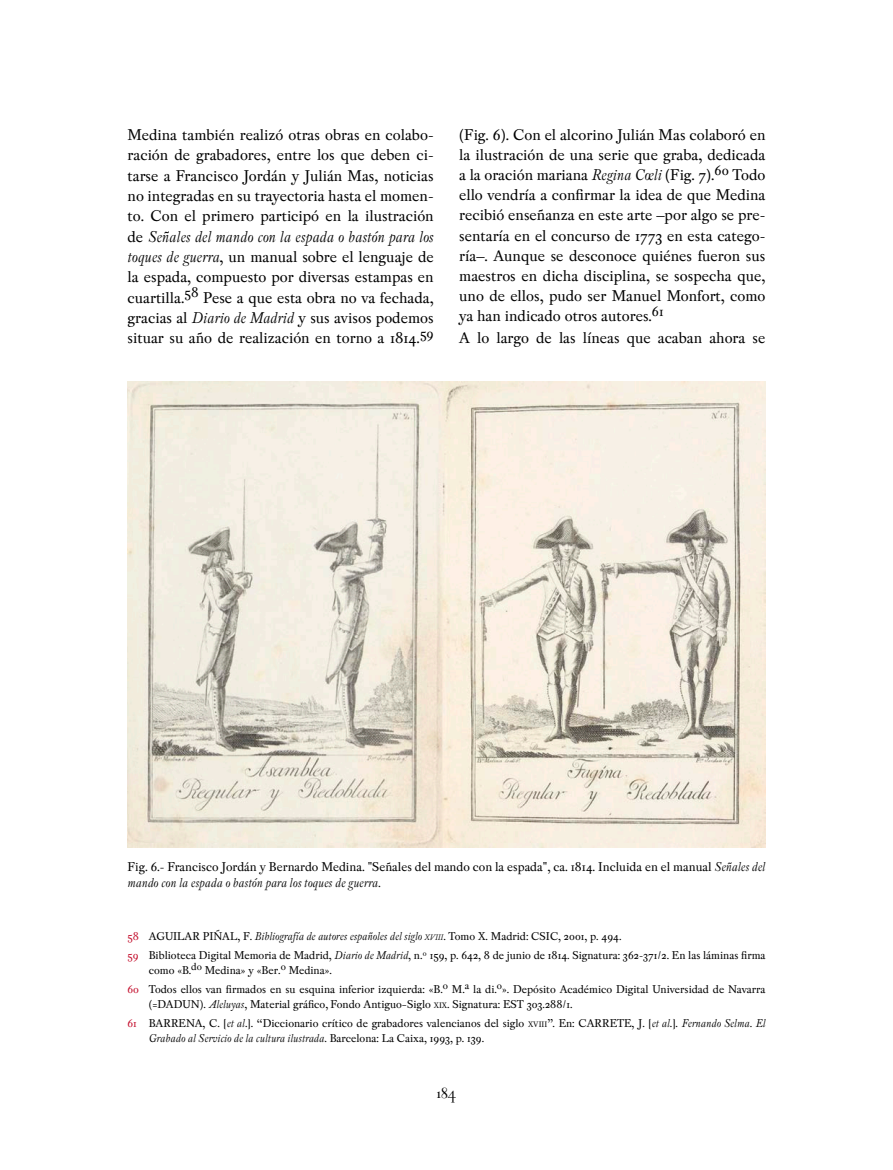
<style>
.page{position:relative;width:893px;height:1170px;background:#fff}
.page>*{position:absolute;margin:0;border:0;box-sizing:border-box;transform-origin:0 0}
.t1{font:18px "Peleguer";color:#000}
.t2{font:16.5px/20.2px "Pradell";color:#000;text-align:justify}
.t3{font:13.5px/16.5px "Pradell";color:#000}
.t4{font:12px/19.2px "Pradell";color:#000}
.t5{font:italic 12px "Pradell";color:#000}
.s1{font-style:italic}
.s2{color:#c4112f}
.s3{font-style:italic;font-size:8.4px}
.s4{font-size:8.4px}
.s5{font-style:normal}
</style>
<div class="page">
<img style="left:128px;top:382px;width:637px;height:465px">
<p class="t2" style="left:128px;top:125px;width:308px">Medina también realizó otras obras en colabo&shy;ración de grabadores, entre los que deben ci&shy;tarse a Francisco Jordán y Julián Mas, noticias no integradas en su trayectoria hasta el momen&shy;to. Con el primero participó en la ilustración de <span class="s1">Señales del mando con la espada o bastón para los toques de guerra</span>, un manual sobre el lenguaje de la espada, compuesto por diversas estampas en cuartilla.<sup>58</sup> Pese a que esta obra no va fechada, gracias al <span class="s1">Diario de Madrid</span> y sus avisos podemos situar su año de realización en torno a 1814.<sup>59</sup></p>
<p class="t2" style="left:459px;top:125px;width:308px">(Fig. 6). Con el alcorino Julián Mas colaboró en la ilustración de una serie que graba, dedicada a la oración mariana <span class="s1">Regina Cœli</span> (Fig. 7).<sup>60</sup> Todo ello vendría a confirmar la idea de que Medina recibió enseñanza en este arte –por algo se pre&shy;sentaría en el concurso de 1773 en esta catego&shy;ría–. Aunque se desconoce quiénes fueron sus maestros en dicha disciplina, se sospecha que, uno de ellos, pudo ser Manuel Monfort, como ya han indicado otros autores.<sup>61</sup></p>
<p class="t2" style="left:459px;top:328px;width:308px">A lo largo de las líneas que acaban ahora se</p>
<p class="t3" style="left:128px;top:858px;width:639px">Fig. 6.- Francisco Jordán y Bernardo Medina. "Señales del mando con la espada", ca. 1814. Incluida en el manual <span class="s1">Señales del mando con la espada o bastón para los toques de guerra.</span></p>
<p class="t4" style="left:128px;top:926px;width:639px"><span class="s2">58</span> AGUILAR PIÑAL, F. <span class="s1">Bibliografía de autores españoles del siglo</span> <span class="s3">xviii</span>. Tomo X. Madrid: CSIC, 2001, p. 494.<br><span class="s2">59</span> Biblioteca Digital Memoria de Madrid, <span class="s1">Diario de Madrid</span>, n.º 159, p. 642, 8 de junio de 1814. Signatura: 362-371/2. En las láminas firma</p>
<p class="t4" style="left:128px;top:960px;width:639px;text-indent:21px">como «B.<sup>do</sup> Medina» y «Ber.<sup>o</sup> Medina».<br><span class="s2">60</span> Todos ellos van firmados en su esquina inferior izquierda: «B.<sup>o</sup> M.<sup>a</sup> la di.<sup>o</sup>». Depósito Académico Digital Universidad de Navarra</p>
<p class="t4" style="left:128px;top:994px;width:639px;text-indent:21px">(=DADUN). <span class="s1">Aleluyas</span>, Material gráfico, Fondo Antiguo−Siglo <span class="s4">XIX</span>. Signatura: EST 303.288/1.<br><span class="s2">61</span> BARRENA, C. [<span class="s1">et al</span>.]. “Diccionario crítico de grabadores valencianos del siglo <span class="s4">XVIII</span>”. En: CARRETE, J. [<span class="s1">et al</span>.]. <span class="s1">Fernando Selma. El</span></p>
<p class="t5" style="left:149px;top:1031px;width:337px">Grabado al Servicio de la cultura ilustrada<span class="s5">. Barcelona: La Caixa, 1993, p. 139.</span></p>
<p class="t1" style="left:437px;top:1083px;width:21px">184</p>
</div>
